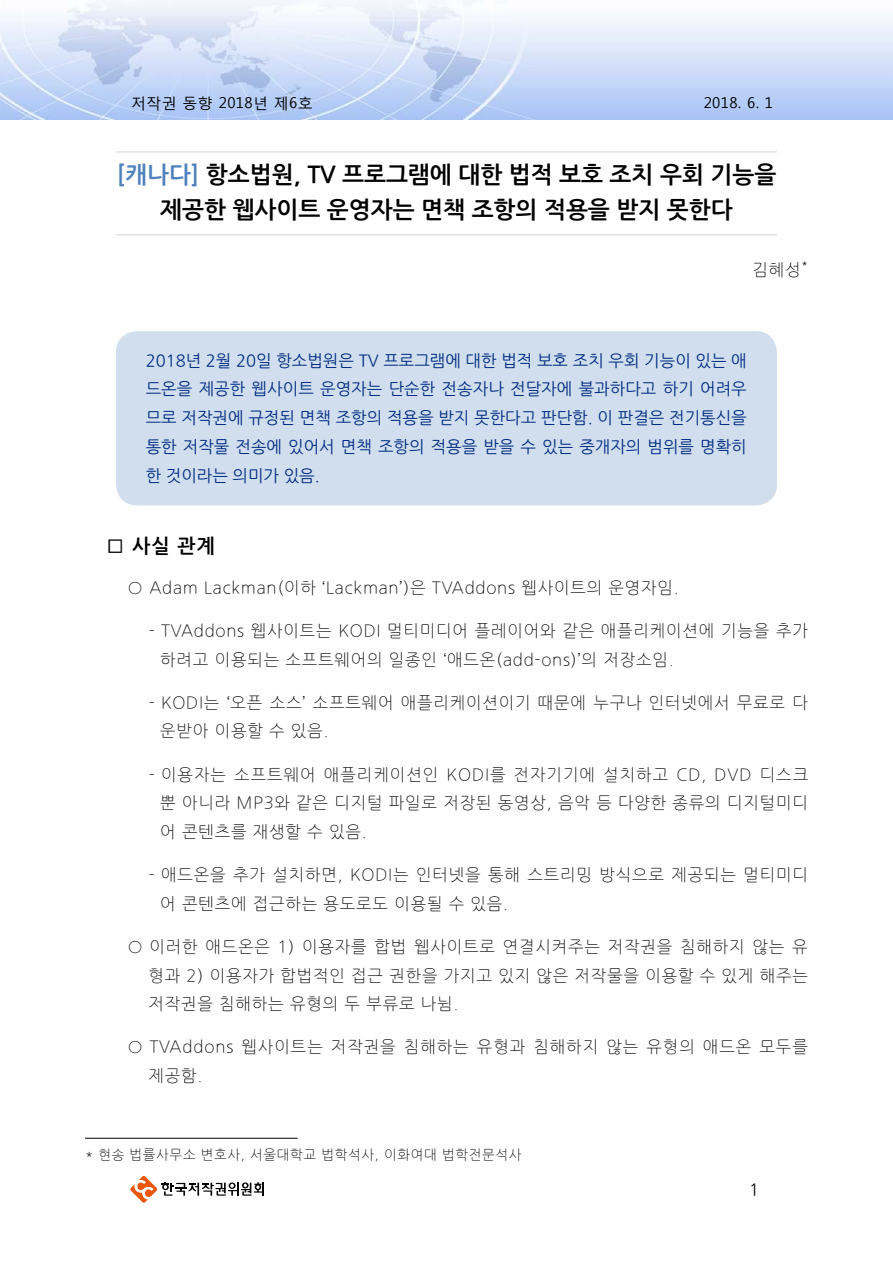
<style>
.page{position:relative;width:893px;height:1263px;background:#fff}
.page>*{position:absolute;margin:0;border:0;box-sizing:border-box;transform-origin:0 0}
.t1{font:23.4px/35.4px "Nanum Gothic OTF Bold";color:#000;text-align:center}
.t2{font:19.5px "Nanum Gothic OTF Bold";color:#000}
.t3{font:16.5px/28.5px "Nanum Gothic OTF Light";letter-spacing:.05em;color:#000}
.t4{font:16.5px/28.8px "Nanum Gothic OTF";color:#002b82;text-align:justify}
.t5{font:16.5px "Nanum Gothic OTF";color:#000}
.t6{font:15px "Malgun Gothic";letter-spacing:.02em;color:#000}
.t7{font:13.5px "Nanum Gothic OTF Light";letter-spacing:.05em;color:#000}
.t8{font:10.5px "Nanum Gothic OTF";color:#000}
.s1{color:#4f82bd}
</style>
<div class="page">
<svg style="left:130px;top:1175px;width:134px;height:28px"></svg>
<img style="left:0;top:0;width:893px;height:119px">
<hr style="left:116px;top:152px;width:661px;height:1px;background:#d3d3d4">
<hr style="left:116px;top:234px;width:661px;height:1px;background:#d3d3d4">
<div style="left:116px;top:331px;width:661px;height:174px;background:#d1deed;border-radius:21px"></div>
<hr style="left:85px;top:1138px;width:213px;height:1px;background:#000">
<p class="t6" style="left:131px;top:94px;width:183px">저작권 동향 2018년 제6호</p>
<p class="t6" style="left:704px;top:94px;width:71px">2018. 6. 1</p>
<h1 class="t1" style="left:117px;top:158px;width:661px"><span class="s1">[캐나다]</span> 항소법원, TV 프로그램에 대한 법적 보호 조치 우회 기능을 제공한 웹사이트 운영자는 면책 조항의 적용을 받지 못한다</h1>
<p class="t3" style="left:753px;top:256px;width:50px">김혜성</p>
<p class="t8" style="left:802px;top:257px;width:8px">*</p>
<p class="t4" style="left:146px;top:346px;width:602px">2018년 2월 20일 항소법원은 TV 프로그램에 대한 법적 보호 조치 우회 기능이 있는 애 드온을 제공한 웹사이트 운영자는 단순한 전송자나 전달자에 불과하다고 하기 어려우 므로 저작권에 규정된 면책 조항의 적용을 받지 못한다고 판단함. 이 판결은 전기통신을 통한 저작물 전송에 있어서 면책 조항의 적용을 받을 수 있는 중개자의 범위를 명확히 한 것이라는 의미가 있음.</p>
<p class="t2" style="left:106px;top:535px;width:110px">□ 사실 관계</p>
<p class="t3" style="left:128px;top:573px;width:553px">○ Adam Lackman(이하 ‘Lackman’)은 TVAddons 웹사이트의 운영자임.</p>
<p class="t3" style="left:160px;top:617px;width:649px;text-indent:-11px">- TVAddons 웹사이트는 KODI 멀티미디어 플레이어와 같은 애플리케이션에 기능을 추가 하려고 이용되는 소프트웨어의 일종인 ‘애드온(add-ons)’의 저장소임.</p>
<p class="t3" style="left:160px;top:689px;width:649px;text-indent:-11px">- KODI는 ‘오픈 소스’ 소프트웨어 애플리케이션이기 때문에 누구나 인터넷에서 무료로 다 운받아 이용할 수 있음.</p>
<p class="t3" style="left:160px;top:761px;width:649px;text-align:justify;text-indent:-11px">- 이용자는 소프트웨어 애플리케이션인 KODI를 전자기기에 설치하고 CD, DVD 디스크 뿐 아니라 MP3와 같은 디지털 파일로 저장된 동영상, 음악 등 다양한 종류의 디지털미디 어 콘텐츠를 재생할 수 있음.</p>
<p class="t3" style="left:160px;top:861px;width:649px;text-indent:-11px">- 애드온을 추가 설치하면, KODI는 인터넷을 통해 스트리밍 방식으로 제공되는 멀티미디 어 콘텐츠에 접근하는 용도로도 이용될 수 있음.</p>
<p class="t3" style="left:149px;top:933px;width:661px;text-align:justify;text-indent:-21px">○ 이러한 애드온은 1) 이용자를 합법 웹사이트로 연결시켜주는 저작권을 침해하지 않는 유 형과 2) 이용자가 합법적인 접근 권한을 가지고 있지 않은 저작물을 이용할 수 있게 해주는 저작권을 침해하는 유형의 두 부류로 나뉨.</p>
<p class="t3" style="left:149px;top:1033px;width:661px;text-indent:-21px">○ TVAddons 웹사이트는 저작권을 침해하는 유형과 침해하지 않는 유형의 애드온 모두를 제공함.</p>
<p class="t7" style="left:85px;top:1148px;width:438px">* 현송 법률사무소 변호사, 서울대학교 법학석사, 이화여대 법학전문석사</p>
<p class="t5" style="left:749px;top:1180px;width:11px">1</p>
</div>
